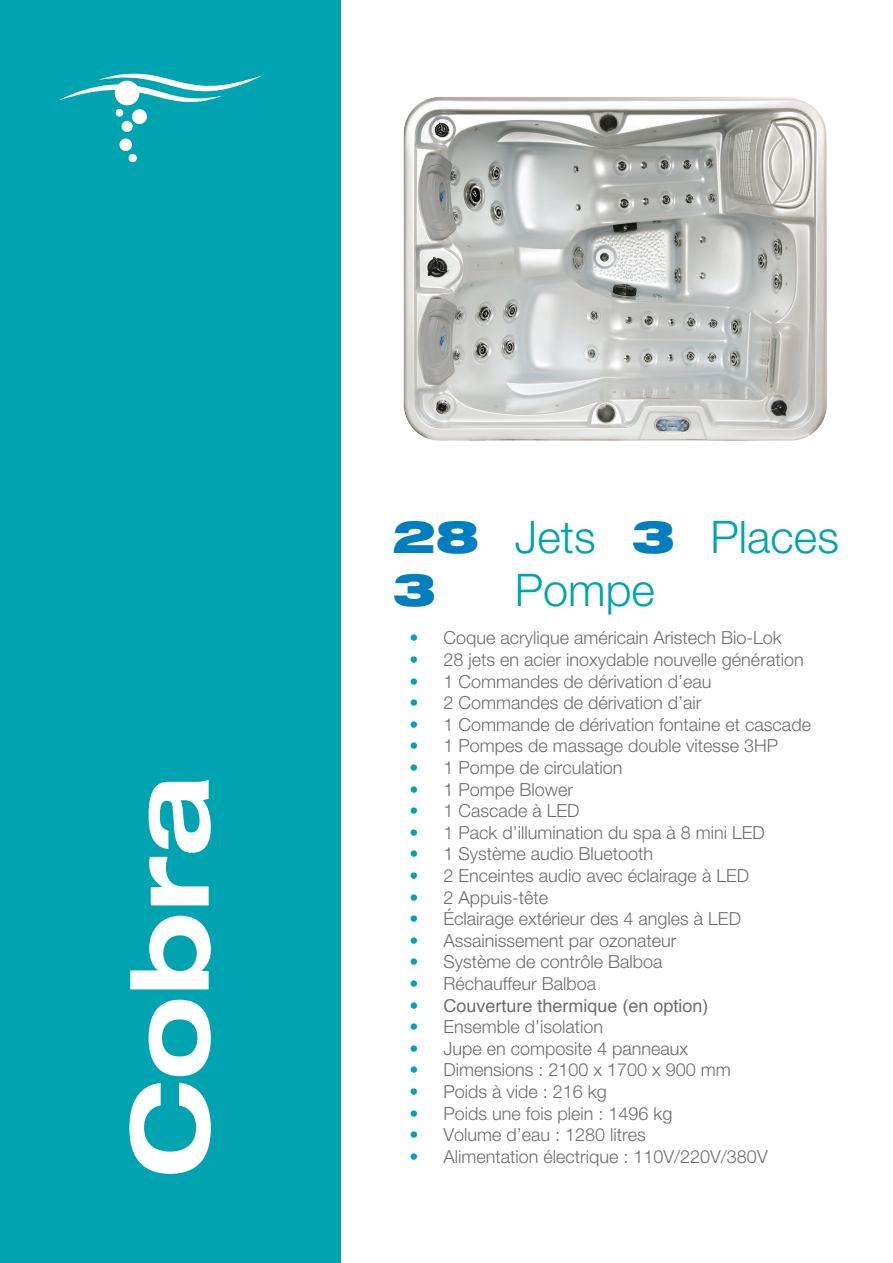
<style>
.page{position:relative;width:893px;height:1263px;background:#fff}
.page>*{position:absolute;margin:0;border:0;box-sizing:border-box;transform-origin:0 0}
.t1{font:700 expanded 108px "Helvetica Neue LT Std";color:#fff}
.t2{font:300 45px "Helvetica Neue LT Std";color:#00a4b0}
.t3{font:900 expanded 45px "Helvetica Neue LT Std";color:#007ebf}
.t4{font:300 18px "Helvetica Neue LT Std";color:#6c6d70}
.t5{font:18px "Helvetica";color:#6c6d70}
.s1{color:#00a4b0}
.s2{font-family:"Helvetica Neue LT Std";font-weight:300;color:#00a4b0}
</style>
<div class="page">
<div style="left:0;top:0;width:340px;height:1263px;background:#00a4b0"></div>
<div style="left:115px;top:81px;width:24px;height:24px;background:#fff;border-radius:50%"></div>
<div style="left:132px;top:109px;width:15px;height:15px;background:#fff;border-radius:50%"></div>
<div style="left:116px;top:109px;width:7px;height:8px;background:#fff;border-radius:50%"></div>
<div style="left:122px;top:121px;width:11px;height:11px;background:#fff;border-radius:50%"></div>
<div style="left:119px;top:138px;width:13px;height:13px;background:#fff;border-radius:50%"></div>
<div style="left:129px;top:154px;width:8px;height:8px;background:#fff;border-radius:50%"></div>
<svg style="left:58px;top:73px;width:204px;height:29px"></svg>
<img style="left:403px;top:97px;width:424px;height:344px">
<p class="t1" style="left:102px;top:1178px;width:404px;rotate:-90deg">Cobra</p>
<p class="t2" style="left:515px;top:509px;width:82px">Jets</p>
<p class="t2" style="left:711px;top:509px;width:130px">Places</p>
<p class="t2" style="left:515px;top:562px;width:142px">Pompe</p>
<p class="t3" style="left:392px;top:508px;width:88px">28</p>
<p class="t3" style="left:631px;top:508px;width:45px">3</p>
<p class="t3" style="left:392px;top:560px;width:45px">3</p>
<p class="t4" style="left:409px;top:627px;width:374px"><span class="s1">•</span> Coque acrylique américain Aristech Bio-Lok</p>
<p class="t4" style="left:409px;top:648px;width:396px"><span class="s1">•</span> 28 jets en acier inoxydable nouvelle génération</p>
<p class="t4" style="left:409px;top:670px;width:304px"><span class="s1">•</span> 1 Commandes de dérivation d’eau</p>
<p class="t4" style="left:409px;top:692px;width:294px"><span class="s1">•</span> 2 Commandes de dérivation d’air</p>
<p class="t4" style="left:409px;top:713px;width:403px"><span class="s1">•</span> 1 Commande de dérivation fontaine et cascade</p>
<p class="t4" style="left:409px;top:735px;width:370px"><span class="s1">•</span> 1 Pompes de massage double vitesse 3HP</p>
<p class="t4" style="left:409px;top:756px;width:215px"><span class="s1">•</span> 1 Pompe de circulation</p>
<p class="t4" style="left:409px;top:778px;width:165px"><span class="s1">•</span> 1 Pompe Blower</p>
<p class="t4" style="left:409px;top:800px;width:172px"><span class="s1">•</span> 1 Cascade à LED</p>
<p class="t4" style="left:409px;top:821px;width:357px"><span class="s1">•</span> 1 Pack d’illumination du spa à 8 mini LED</p>
<p class="t4" style="left:409px;top:843px;width:245px"><span class="s1">•</span> 1 Système audio Bluetooth</p>
<p class="t4" style="left:409px;top:864px;width:341px"><span class="s1">•</span> 2 Enceintes audio avec éclairage à LED</p>
<p class="t4" style="left:409px;top:886px;width:140px"><span class="s1">•</span> 2 Appuis-tête</p>
<p class="t4" style="left:409px;top:908px;width:333px"><span class="s1">•</span> Éclairage extérieur des 4 angles à LED</p>
<p class="t4" style="left:409px;top:929px;width:269px"><span class="s1">•</span> Assainissement par ozonateur</p>
<p class="t4" style="left:409px;top:951px;width:255px"><span class="s1">•</span> Système de contrôle Balboa</p>
<p class="t4" style="left:409px;top:972px;width:188px"><span class="s1">•</span> Réchauffeur Balboa</p>
<p class="t5" style="left:409px;top:992px;width:301px"><span class="s2">•</span> Couverture thermique (en option)</p>
<p class="t4" style="left:409px;top:1016px;width:195px"><span class="s1">•</span> Ensemble d’isolation</p>
<p class="t4" style="left:409px;top:1037px;width:280px"><span class="s1">•</span> Jupe en composite 4 panneaux</p>
<p class="t4" style="left:409px;top:1059px;width:323px"><span class="s1">•</span> Dimensions : 2100 x 1700 x 900 mm</p>
<p class="t4" style="left:409px;top:1080px;width:199px"><span class="s1">•</span> Poids à vide : 216 kg</p>
<p class="t4" style="left:409px;top:1102px;width:265px"><span class="s1">•</span> Poids une fois plein : 1496 kg</p>
<p class="t4" style="left:409px;top:1124px;width:238px"><span class="s1">•</span> Volume d’eau : 1280 litres</p>
<p class="t4" style="left:409px;top:1145px;width:360px"><span class="s1">•</span> Alimentation électrique : 110V/220V/380V</p>
</div>
